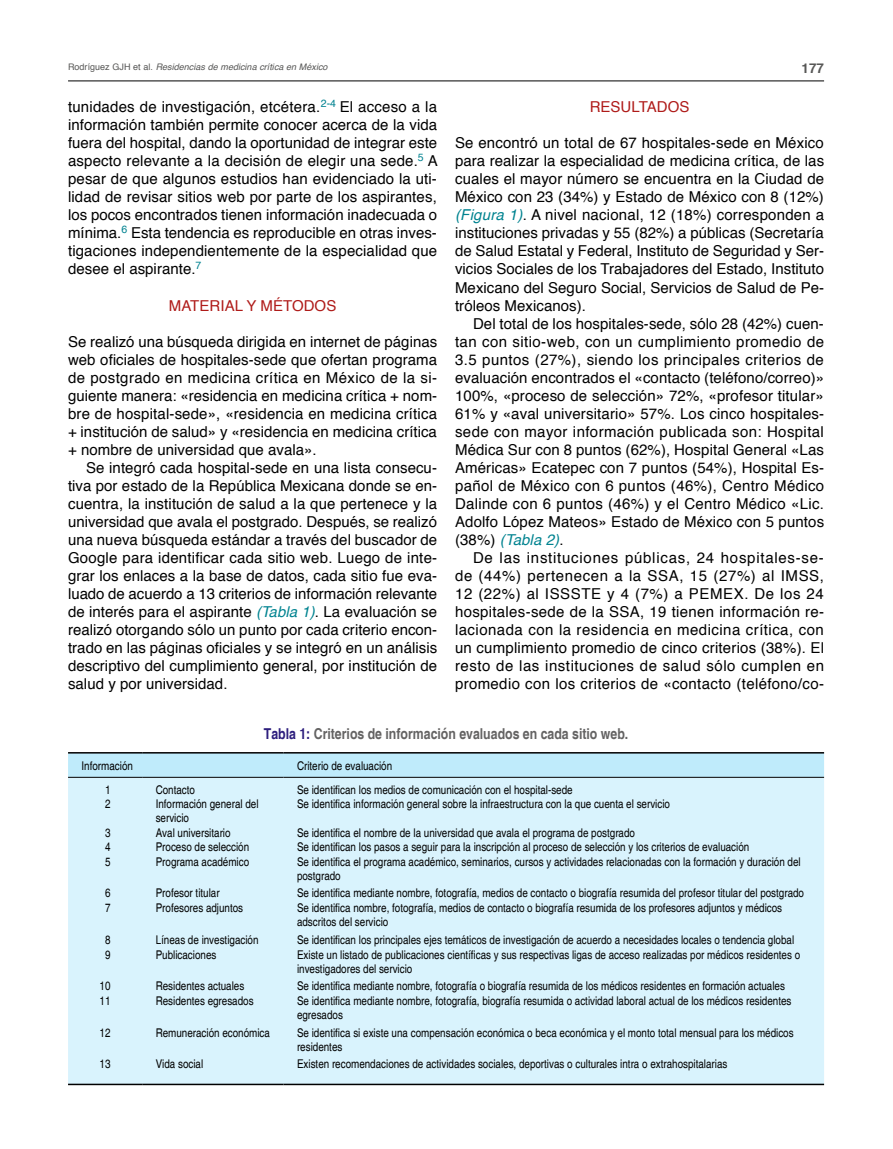
<style>
.page{position:relative;width:893px;height:1149px;background:#fff}
.page>*{position:absolute;margin:0;border:0;box-sizing:border-box;transform-origin:0 0}
.t1{font:15px/18px "Helvetica";letter-spacing:.005em;color:#000;text-align:justify}
.t2{font:700 condensed 15px "Helvetica";color:#646363}
.t3{font:15px "Helvetica";letter-spacing:.005em;color:#af1b19}
.t4{font:700 13.5px "Helvetica";color:#575756}
.t5{font:condensed 12px/13.5px "Helvetica";color:#000}
.t6{font:italic 9px "Helvetica";letter-spacing:.005em;color:#575756}
.s1{font-style:normal}
.s2{font-style:italic;color:#008390}
.s3{color:#2d1e7d}
</style>
<div class="page">
<hr style="left:68px;top:80px;width:756px;height:1px;background:#000">
<div style="left:68px;top:753px;width:756px;height:23px;background:#bfebfb"></div>
<div style="left:68px;top:777px;width:756px;height:306px;background:#d9f3fd"></div>
<hr style="left:68px;top:1083px;width:74px;height:1px;background:#000">
<hr style="left:142px;top:1083px;width:142px;height:1px;background:#000">
<hr style="left:284px;top:1083px;width:540px;height:1px;background:#000">
<hr style="left:68px;top:751px;width:74px;height:2px;background:#000">
<hr style="left:142px;top:751px;width:142px;height:2px;background:#000">
<hr style="left:284px;top:751px;width:540px;height:2px;background:#000">
<hr style="left:68px;top:776px;width:74px;height:1px;background:#000">
<hr style="left:142px;top:776px;width:142px;height:1px;background:#000">
<hr style="left:284px;top:776px;width:540px;height:1px;background:#000">
<p class="t6" style="left:68px;top:59px;width:261px"><span class="s1">Rodríguez GJH et al.</span> Residencias de medicina crítica en México</p>
<p class="t4" style="left:801px;top:57px;width:24px">177</p>
<p class="t1" style="left:68px;top:98px;width:371px">tunidades de investigación, etcétera.<sup>2-4</sup> El acceso a la información también permite conocer acerca de la vida fuera del hospital, dando la oportunidad de integrar este aspecto relevante a la decisión de elegir una sede.<sup>5</sup> A pesar de que algunos estudios han evidenciado la uti&shy;lidad de revisar sitios web por parte de los aspirantes, los pocos encontrados tienen información inadecuada o mínima.<sup>6</sup> Esta tendencia es reproducible en otras inves&shy;tigaciones independientemente de la especialidad que desee el aspirante.<sup>7</sup></p>
<p class="t3" style="left:169px;top:293px;width:169px">MATERIAL Y MÉTODOS</p>
<p class="t1" style="left:68px;top:332px;width:371px">Se realizó una búsqueda dirigida en internet de páginas web oficiales de hospitales-sede que ofertan programa de postgrado en medicina crítica en México de la si&shy;guiente manera: «residencia en medicina crítica + nom&shy;bre de hospital-sede», «residencia en medicina crítica + institución de salud» y «residencia en medicina crítica + nombre de universidad que avala».</p>
<p class="t1" style="left:68px;top:458px;width:371px;text-indent:18px">Se integró cada hospital-sede en una lista consecu&shy;tiva por estado de la República Mexicana donde se en&shy;cuentra, la institución de salud a la que pertenece y la universidad que avala el postgrado. Después, se realizó una nueva búsqueda estándar a través del buscador de Google para identificar cada sitio web. Luego de inte&shy;grar los enlaces a la base de datos, cada sitio fue eva&shy;luado de acuerdo a 13 criterios de información relevante de interés para el aspirante <span class="s2">(Tabla 1)</span>. La evaluación se realizó otorgando sólo un punto por cada criterio encon&shy;trado en las páginas oficiales y se integró en un análisis descriptivo del cumplimiento general, por institución de salud y por universidad.</p>
<p class="t3" style="left:590px;top:95px;width:101px">RESULTADOS</p>
<p class="t1" style="left:455px;top:134px;width:371px">Se encontró un total de 67 hospitales-sede en México para realizar la especialidad de medicina crítica, de las cuales el mayor número se encuentra en la Ciudad de México con 23 (34%) y Estado de México con 8 (12%) <span class="s2">(Figura 1)</span>. A nivel nacional, 12 (18%) corresponden a instituciones privadas y 55 (82%) a públicas (Secretaría de Salud Estatal y Federal, Instituto de Seguridad y Ser&shy;vicios Sociales de los Trabajadores del Estado, Instituto Mexicano del Seguro Social, Servicios de Salud de Pe&shy;tróleos Mexicanos).</p>
<p class="t1" style="left:455px;top:314px;width:371px;text-indent:18px">Del total de los hospitales-sede, sólo 28 (42%) cuen&shy;tan con sitio-web, con un cumplimiento promedio de 3.5 puntos (27%), siendo los principales criterios de evaluación encontrados el «contacto (teléfono/correo)» 100%, «proceso de selección» 72%, «profesor titular» 61% y «aval universitario» 57%. Los cinco hospitales&shy;sede con mayor información publicada son: Hospital Médica Sur con 8 puntos (62%), Hospital General «Las Américas» Ecatepec con 7 puntos (54%), Hospital Es&shy;pañol de México con 6 puntos (46%), Centro Médico Dalinde con 6 puntos (46%) y el Centro Médico «Lic.<br>Adolfo López Mateos» Estado de México con 5 puntos (38%) <span class="s2">(Tabla 2)</span>.</p>
<p class="t1" style="left:455px;top:548px;width:371px;text-indent:18px">De las instituciones públicas, 24 hospitales-se&shy;de (44%) pertenecen a la SSA, 15 (27%) al IMSS, 12 (22%) al ISSSTE y 4 (7%) a PEMEX. De los 24 hospitales-sede de la SSA, 19 tienen información re&shy;lacionada con la residencia en medicina crítica, con un cumplimiento promedio de cinco criterios (38%). El resto de las instituciones de salud sólo cumplen en promedio con los criterios de «contacto (teléfono/co-</p>
<p class="t2" style="left:264px;top:724px;width:366px"><span class="s3">Tabla 1:</span> Criterios de información evaluados en cada sitio web.</p>
<p class="t5" style="left:82px;top:758px;width:53px">Información</p>
<p class="t5" style="left:297px;top:758px;width:97px">Criterio de evaluación</p>
<p class="t5" style="left:105px;top:782px;width:7px">1</p>
<p class="t5" style="left:156px;top:782px;width:41px">Contacto</p>
<p class="t5" style="left:297px;top:782px;width:277px">Se identifican los medios de comunicación con el hospital-sede</p>
<p class="t5" style="left:105px;top:797px;width:7px">2</p>
<p class="t5" style="left:156px;top:797px;width:104px">Información general del servicio</p>
<p class="t5" style="left:297px;top:797px;width:375px">Se identifica información general sobre la infraestructura con la que cuenta el servicio</p>
<p class="t5" style="left:105px;top:825px;width:7px">3</p>
<p class="t5" style="left:156px;top:825px;width:76px">Aval universitario</p>
<p class="t5" style="left:297px;top:825px;width:340px">Se identifica el nombre de la universidad que avala el programa de postgrado</p>
<p class="t5" style="left:105px;top:840px;width:7px">4</p>
<p class="t5" style="left:156px;top:840px;width:95px">Proceso de selección</p>
<p class="t5" style="left:297px;top:840px;width:454px">Se identifican los pasos a seguir para la inscripción al proceso de selección y los criterios de evaluación</p>
<p class="t5" style="left:105px;top:854px;width:7px">5</p>
<p class="t5" style="left:156px;top:854px;width:95px">Programa académico</p>
<p class="t5" style="left:297px;top:854px;width:505px">Se identifica el programa académico, seminarios, cursos y actividades relacionadas con la formación y duración del postgrado</p>
<p class="t5" style="left:105px;top:886px;width:7px">6</p>
<p class="t5" style="left:156px;top:886px;width:65px">Profesor titular</p>
<p class="t5" style="left:297px;top:886px;width:509px">Se identifica mediante nombre, fotografía, medios de contacto o biografía resumida del profesor titular del postgrado</p>
<p class="t5" style="left:105px;top:901px;width:7px">7</p>
<p class="t5" style="left:156px;top:901px;width:89px">Profesores adjuntos</p>
<p class="t5" style="left:297px;top:901px;width:487px">Se identifica nombre, fotografía, medios de contacto o biografía resumida de los profesores adjuntos y médicos adscritos del servicio</p>
<p class="t5" style="left:105px;top:933px;width:7px">8</p>
<p class="t5" style="left:156px;top:933px;width:104px">Líneas de investigación</p>
<p class="t5" style="left:297px;top:933px;width:499px">Se identifican los principales ejes temáticos de investigación de acuerdo a necesidades locales o tendencia global</p>
<p class="t5" style="left:105px;top:948px;width:7px">9</p>
<p class="t5" style="left:156px;top:948px;width:62px">Publicaciones</p>
<p class="t5" style="left:297px;top:948px;width:505px">Existe un listado de publicaciones científicas y sus respectivas ligas de acceso realizadas por médicos residentes o investigadores del servicio</p>
<p class="t5" style="left:100px;top:979px;width:12px">10</p>
<p class="t5" style="left:156px;top:979px;width:90px">Residentes actuales</p>
<p class="t5" style="left:297px;top:979px;width:489px">Se identifica mediante nombre, fotografía o biografía resumida de los médicos residentes en formación actuales</p>
<p class="t5" style="left:100px;top:993px;width:12px">11</p>
<p class="t5" style="left:156px;top:993px;width:99px">Residentes egresados</p>
<p class="t5" style="left:297px;top:993px;width:496px">Se identifica mediante nombre, fotografía, biografía resumida o actividad laboral actual de los médicos residentes egresados</p>
<p class="t5" style="left:100px;top:1025px;width:12px">12</p>
<p class="t5" style="left:156px;top:1025px;width:116px">Remuneración económica</p>
<p class="t5" style="left:297px;top:1025px;width:498px">Se identifica si existe una compensación económica o beca económica y el monto total mensual para los médicos residentes</p>
<p class="t5" style="left:100px;top:1057px;width:12px">13</p>
<p class="t5" style="left:156px;top:1057px;width:49px">Vida social</p>
<p class="t5" style="left:297px;top:1057px;width:432px">Existen recomendaciones de actividades sociales, deportivas o culturales intra o extrahospitalarias</p>
</div>
